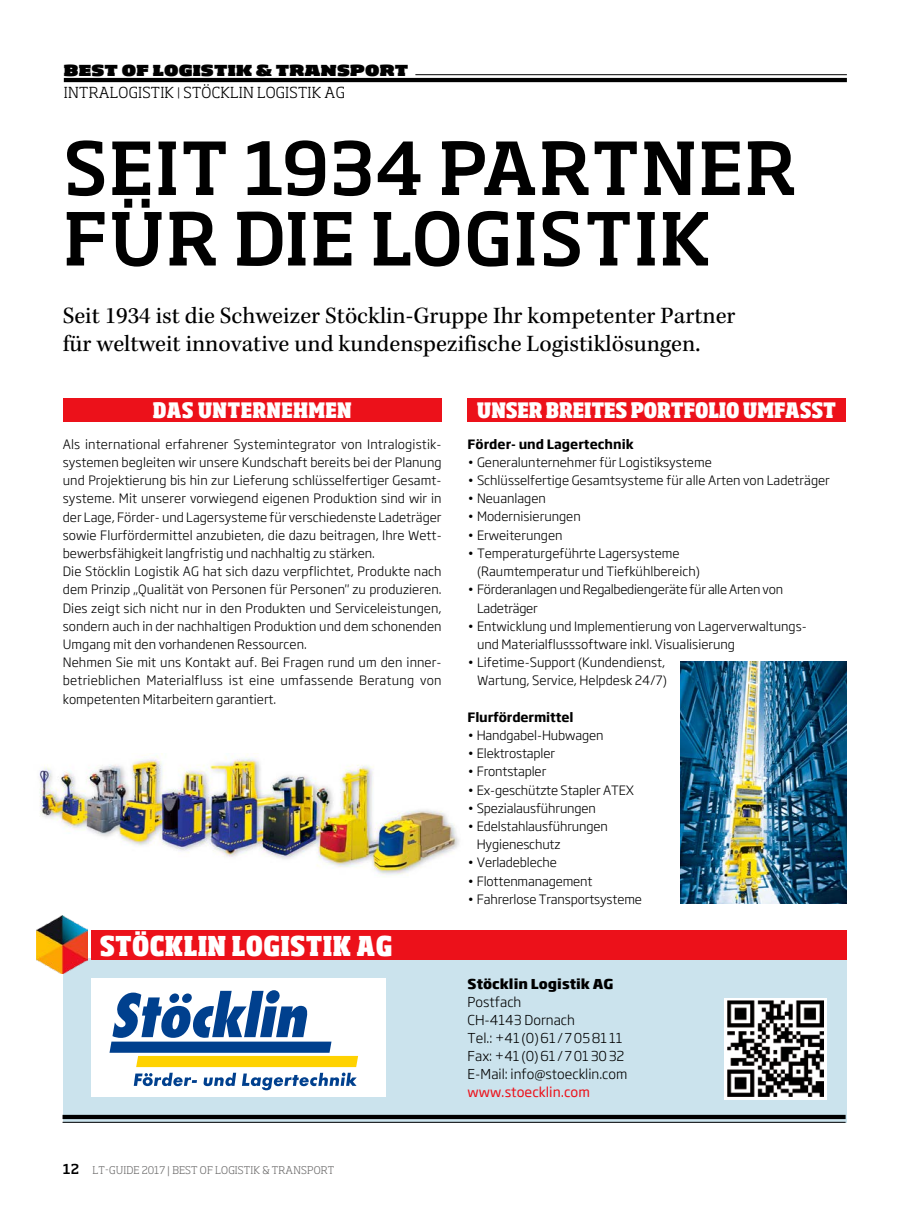
<style>
.page{position:relative;width:915px;height:1212px;background:#fff}
.page>*{position:absolute;margin:0;border:0;box-sizing:border-box;transform-origin:0 0}
.t1{font:500 72px/70.5px "Soho Std";letter-spacing:.015em;color:#000}
.t2{font:800 condensed 27px "Soho Std";letter-spacing:.015em;color:#fff}
.t3{font:24px/28.5px "Kepler Std";color:#000}
.t4{font:800 condensed 21px "Soho Std";letter-spacing:-.005em;color:#fff}
.t5{font:800 condensed 21px "Soho Std";letter-spacing:.015em;color:#fff}
.t6{font:300 15px "Soho Std";letter-spacing:.015em;color:#000}
.t7{font:900 expanded 15px "Soho Std";letter-spacing:.015em;color:#000}
.t8{font:300 13.5px/18px "Soho Gothic Pro";color:#000}
.t9{font:800 13.5px "Soho Gothic Pro";color:#000}
.t10{font:13.5px "Soho Gothic Pro";color:#ec111a}
.t11{font:300 12.75px/18.1px "Soho Gothic Pro";color:#000}
.t12{font:300 12.75px/18.1px "Soho Gothic Pro";letter-spacing:-.02em;color:#000}
.t13{font:700 12.75px "Soho Gothic Pro";color:#000}
.t14{font:300 10.5px "Soho Std";letter-spacing:.015em;color:#6d6c6c}
.s1{font-size:11.7px}
.s2{font-weight:500;font-size:13.5px;color:#000}
</style>
<div class="page">
<div style="left:63px;top:958px;width:783px;height:165px;background:#cbe3ed"></div>
<img style="left:37px;top:915px;width:51px;height:58px">
<hr style="left:62px;top:1115px;width:783px;height:4px;background:#000">
<hr style="left:62px;top:1122px;width:783px;height:1px;background:#000">
<div style="left:91px;top:931px;width:755px;height:29px;background:#ec111a"></div>
<img style="left:39px;top:753px;width:420px;height:124px">
<div style="left:467px;top:398px;width:378px;height:23px;background:#ec111a"></div>
<img style="left:680px;top:661px;width:166px;height:243px">
<div style="left:91px;top:978px;width:295px;height:119px;background:#fff"></div>
<svg style="left:109px;top:990px;width:249px;height:100px"></svg>
<div style="left:63px;top:398px;width:378px;height:23px;background:#ec111a"></div>
<hr style="left:64px;top:78px;width:782px;height:4px;background:#000">
<hr style="left:415px;top:74px;width:431px;height:1px;background:#000">
<svg style="left:724px;top:998px;width:102px;height:101px"></svg>
<img style="left:727px;top:1000px;width:96px;height:96px">
<p class="t7" style="left:64px;top:60px;width:346px">BEST OF LOGISTIK &amp; TRANSPORT</p>
<p class="t6" style="left:64px;top:83px;width:16px">INTRAL</p>
<p class="t6" style="left:118px;top:83px;width:41px">OGISTIK</p>
<p class="t6" style="left:177px;top:83px;width:53px"><span class="s1">|</span> STÖCKLIN</p>
<p class="t6" style="left:257px;top:83px;width:50px">LOGISTIK</p>
<p class="t6" style="left:324px;top:83px;width:22px">AG</p>
<h1 class="t1" style="left:63px;top:131px;width:734px">SEIT 1934 PARTNER<br>FÜR DIE LOGISTIK</h1>
<h3 class="t3" style="left:63px;top:302px;width:674px">Seit 1934 ist die Schweizer Stöcklin-Gruppe Ihr kompetenter Partner für weltweit innovative und kundenspezifische Logistiklösungen.</h3>
<h3 class="t5" style="left:153px;top:396px;width:200px">DAS UNTERNEHMEN</h3>
<h3 class="t4" style="left:476px;top:396px;width:360px">UNSER BREITES PORTFOLIO UMFASST</h3>
<p class="t11" style="left:63px;top:434px;width:380px">Als international erfahrener Systemintegrator von Intralogistik&shy;systemen begleiten wir unsere Kundschaft bereits bei der Planung und Projektierung bis hin zur Lieferung schlüsselfertiger Gesamt&shy;systeme. Mit unserer vorwiegend eigenen Produktion sind wir in der Lage, Förder- und Lagersysteme für verschiedenste Ladeträger sowie Flurfördermittel anzubieten, die dazu beitragen, Ihre Wett&shy;bewerbsfähigkeit langfristig und nachhaltig zu stärken.<br>Die Stöcklin Logistik AG hat sich dazu verpflichtet, Produkte nach dem Prinzip „Qualität von Personen für Personen" zu produzieren.<br>Dies zeigt sich nicht nur in den Produkten und Serviceleistungen, sondern auch in der nachhaltigen Produktion und dem schonenden Umgang mit den vorhandenen Ressourcen.<br>Nehmen Sie mit uns Kontakt auf. Bei Fragen rund um den inner&shy;betrieblichen Materialfluss ist eine umfassende Beratung von kompetenten Mitarbeitern garantiert.</p>
<p class="t13" style="left:467px;top:434px;width:168px">Förder- und Lagertechnik</p>
<p class="t11" style="left:467px;top:452px;width:245px">• Generalunternehmer für Logistiksysteme</p>
<p class="t11" style="left:467px;top:470px;width:363px">• Schlüsselfertige Gesamtsysteme für alle Arten von Ladeträger</p>
<p class="t11" style="left:467px;top:489px;width:80px">• Neuanlagen</p>
<p class="t11" style="left:467px;top:507px;width:115px">• Modernisierungen</p>
<p class="t11" style="left:467px;top:525px;width:96px">• Erweiterungen</p>
<p class="t11" style="left:477px;top:543px;width:224px;text-indent:-9px">• Temperaturgeführte Lagersysteme (Raumtemperatur und Tiefkühlbereich)</p>
<p class="t12" style="left:477px;top:580px;width:307px;text-indent:-9px">• Förderanlagen und Regalbediengeräte für alle Arten von<br>Ladeträger</p>
<p class="t11" style="left:477px;top:616px;width:331px;text-indent:-9px">• Entwicklung und Implementierung von Lagerverwaltungs&shy;und Materialflusssoftware inkl. Visualisierung</p>
<p class="t11" style="left:467px;top:653px;width:201px;text-align:right">• Lifetime-Support (Kundendienst,<br>Wartung, Service, Helpdesk 24/7)</p>
<p class="t13" style="left:467px;top:707px;width:107px">Flurfördermittel</p>
<p class="t11" style="left:467px;top:725px;width:137px">• Handgabel-Hubwagen</p>
<p class="t11" style="left:467px;top:744px;width:89px">• Elektrostapler</p>
<p class="t11" style="left:467px;top:762px;width:80px">• Frontstapler</p>
<p class="t11" style="left:467px;top:780px;width:168px">• Ex-geschützte Stapler ATEX</p>
<p class="t11" style="left:467px;top:798px;width:130px">• Spezialausführungen</p>
<p class="t11" style="left:476px;top:816px;width:133px;text-indent:-9px">• Edelstahlausführungen<br>Hygieneschutz</p>
<p class="t11" style="left:467px;top:853px;width:91px">• Verladebleche</p>
<p class="t11" style="left:467px;top:871px;width:126px">• Flottenmanagement</p>
<p class="t11" style="left:467px;top:889px;width:176px">• Fahrerlose Transportsysteme</p>
<h2 class="t2" style="left:100px;top:928px;width:292px">STÖCKLIN LOGISTIK AG</h2>
<p class="t14" style="left:63px;top:1163px;width:273px"><span class="s2">12</span> LT-GUIDE 2017 | BEST OF LOGISTIK &amp; TRANSPORT</p>
<p class="t9" style="left:467px;top:973px;width:147px">Stöcklin Logistik AG</p>
<p class="t8" style="left:467px;top:992px;width:161px">Postfach<br>CH-4143 Dornach<br>Tel.: +41 (0)61 /70581 11<br>Fax: +41 (0)61 /7013032<br>E-Mail: info@stoecklin.com</p>
<p class="t10" style="left:467px;top:1081px;width:124px">www.stoecklin.com</p>
</div>
